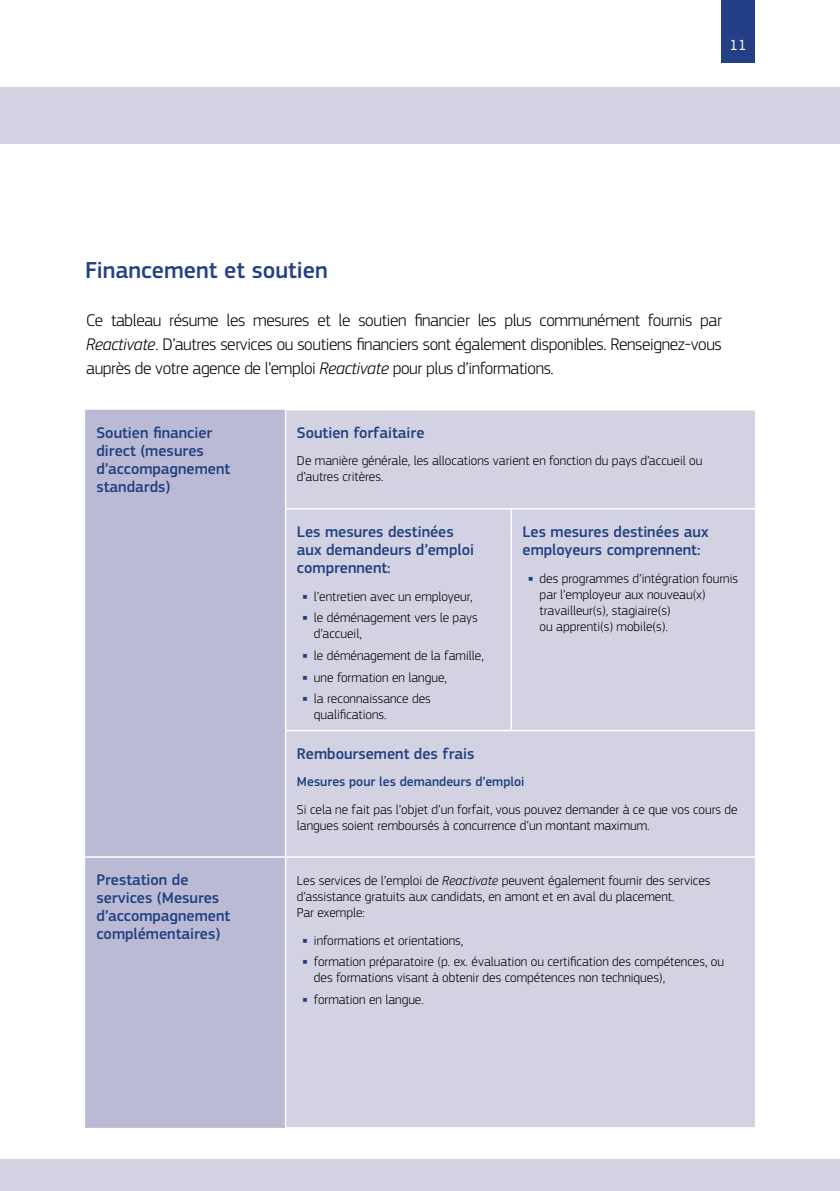
<style>
.page{position:relative;width:840px;height:1191px;background:#fff}
.page>*{position:absolute;margin:0;border:0;box-sizing:border-box;transform-origin:0 0}
.Secondary_Heading{font:500 24px "EC Square Sans Pro";color:#233f86}
.Body{font:300 17.6px/24px "EC Square Sans Pro";letter-spacing:-.02em;color:#000;text-align:justify}
.t1{font:500 16px/18px "EC Square Sans Pro";color:#204180}
.t2{font:500 16px/18px "EC Square Sans Pro";color:#214182}
.Folio{font:15.4px "EC Square Sans Pro";color:#fff}
.t3{font:300 13.6px/16px "EC Square Sans Pro";color:#000}
.t4{font:500 13.6px "EC Square Sans Pro";color:#204180}
.s1{font-style:italic}
.s2{font-weight:400;font-size:6px;color:#233f86}
</style>
<div class="page">
<div style="left:0;top:87px;width:839px;height:57px;background:#d3d2e3"></div>
<div style="left:0;top:1159px;width:839px;height:32px;background:#d3d2e3"></div>
<div style="left:720px;top:0;width:34px;height:63px;background:#233f86"></div>
<div style="left:85px;top:410px;width:200px;height:717px;background:#babad4"></div>
<div style="left:286px;top:410px;width:468px;height:717px;background:#d3d2e3"></div>
<hr style="left:85px;top:856px;width:200px;height:1px;background:#fff">
<hr style="left:285px;top:508px;width:226px;height:1px;background:#fff">
<hr style="left:511px;top:508px;width:245px;height:1px;background:#fff">
<hr style="left:510px;top:509px;width:1px;height:221px;background:#fff">
<hr style="left:285px;top:730px;width:226px;height:1px;background:#fff">
<hr style="left:511px;top:730px;width:245px;height:1px;background:#fff">
<hr style="left:285px;top:856px;width:226px;height:1px;background:#fff">
<hr style="left:511px;top:856px;width:245px;height:1px;background:#fff">
<p class="Folio" style="left:729px;top:36px;width:19px">11</p>
<h3 class="Secondary_Heading" style="left:85px;top:256px;width:244px">Financement et soutien</h3>
<p class="Body" style="left:86px;top:308px;width:637px">Ce tableau résume les mesures et le soutien financier les plus communément fournis par <span class="s1">Reactivate</span>. D’autres services ou soutiens financiers sont également disponibles. Renseignez-vous auprès de votre agence de l’emploi <span class="s1">Reactivate</span> pour plus d’informations.</p>
<p class="t2" style="left:96px;top:424px;width:135px">Soutien financier direct (mesures d’accompagnement standards)</p>
<p class="t1" style="left:297px;top:424px;width:129px">Soutien forfaitaire</p>
<p class="t3" style="left:297px;top:453px;width:407px">De manière générale, les allocations varient en fonction du pays d’accueil ou d’autres critères.</p>
<p class="t1" style="left:297px;top:523px;width:178px">Les mesures destinées aux demandeurs d’emploi comprennent:</p>
<p class="t3" style="left:302px;top:588px;width:171px"><span class="s2">■</span> l’entretien avec un employeur,</p>
<p class="t3" style="left:314px;top:609px;width:165px;text-indent:-11px"><span class="s2">■</span> le déménagement vers le pays d’accueil,</p>
<p class="t3" style="left:302px;top:647px;width:182px"><span class="s2">■</span> le déménagement de la famille,</p>
<p class="t3" style="left:302px;top:669px;width:146px"><span class="s2">■</span> une formation en langue,</p>
<p class="t3" style="left:314px;top:690px;width:118px;text-indent:-11px"><span class="s2">■</span> la reconnaissance des qualifications.</p>
<p class="t1" style="left:522px;top:523px;width:187px">Les mesures destinées aux employeurs comprennent:</p>
<p class="t3" style="left:539px;top:570px;width:200px;text-indent:-11px"><span class="s2">■</span> des programmes d’intégration fournis par l’employeur aux nouveau(x) travailleur(s), stagiaire(s)<br>ou apprenti(s) mobile(s).</p>
<p class="t1" style="left:297px;top:745px;width:179px">Remboursement des frais</p>
<p class="t4" style="left:297px;top:774px;width:229px">Mesures pour les demandeurs d’emploi</p>
<p class="t3" style="left:297px;top:801px;width:442px">Si cela ne fait pas l’objet d’un forfait, vous pouvez demander à ce que vos cours de langues soient remboursés à concurrence d’un montant maximum.</p>
<p class="t2" style="left:96px;top:871px;width:135px">Prestation de services (Mesures d’accompagnement complémentaires)</p>
<p class="t3" style="left:297px;top:873px;width:415px">Les services de l’emploi de <span class="s1">Reactivate</span> peuvent également fournir des services d’assistance gratuits aux candidats, en amont et en aval du placement.<br>Par exemple:</p>
<p class="t3" style="left:302px;top:932px;width:162px"><span class="s2">■</span> informations et orientations,</p>
<p class="t3" style="left:314px;top:954px;width:411px;text-indent:-11px"><span class="s2">■</span> formation préparatoire (p. ex. évaluation ou certification des compétences, ou des formations visant à obtenir des compétences non techniques),</p>
<p class="t3" style="left:302px;top:991px;width:121px"><span class="s2">■</span> formation en langue.</p>
</div>
